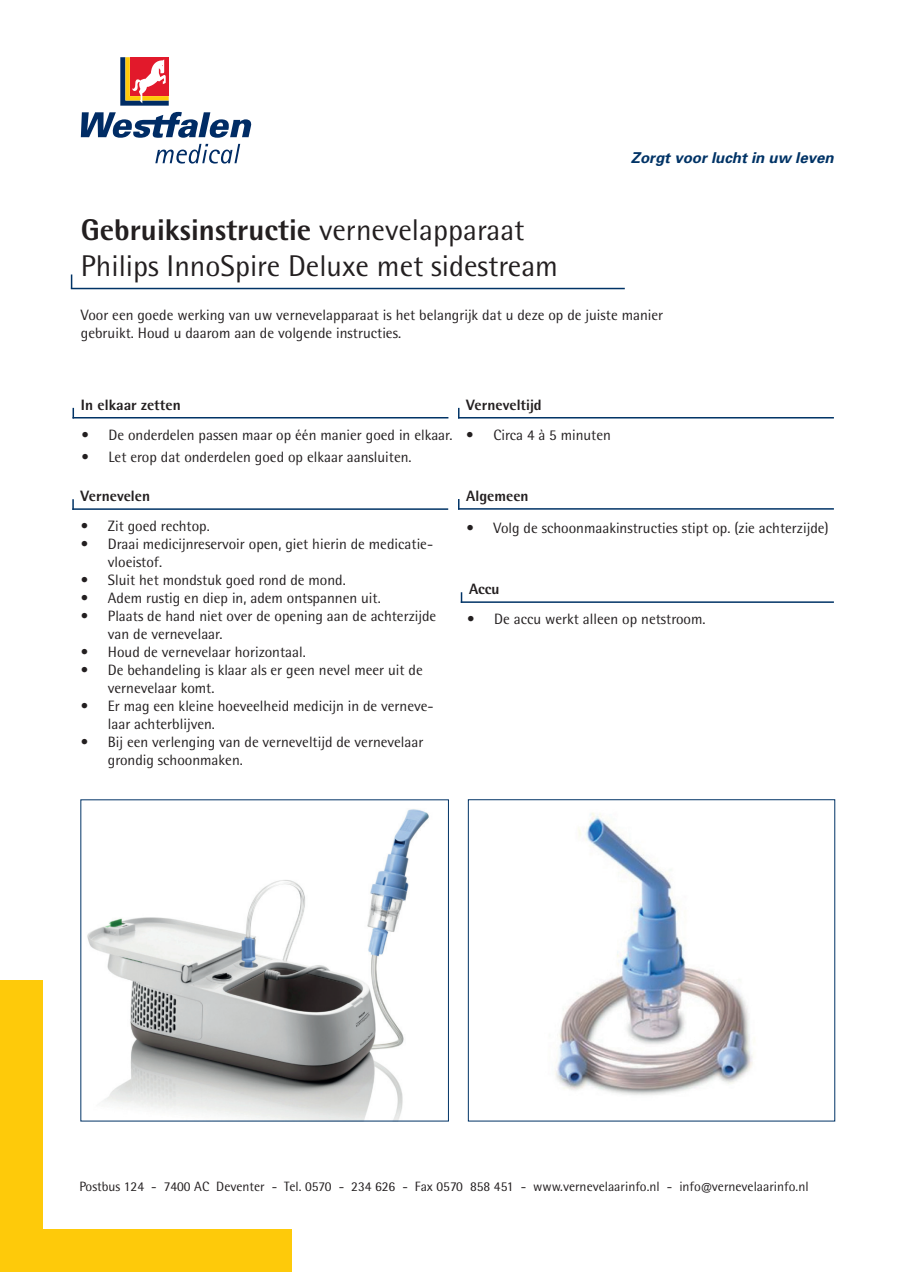
<style>
.page{position:relative;width:902px;height:1272px;background:#fff}
.page>*{position:absolute;margin:0;border:0;box-sizing:border-box;transform-origin:0 0}
.t1{font:30px "Rotis Semi Sans Pro";color:#231f20}
.t2{font:800 30px "Rotis Semi Sans Pro";color:#231f20}
.t3{font:15px/18px "Rotis Semi Sans Pro";color:#231f20}
.t4{font:800 15px "Rotis Semi Sans Pro";color:#231f20}
.t5{font:italic 700 15px "Univers";color:#036}
.t6{font:13.5px "Rotis Semi Sans Pro";color:#231f20}
.s1{font-weight:400}
</style>
<div class="page">
<svg style="left:120px;top:57px;width:49px;height:49px"></svg>
<svg style="left:81px;top:112px;width:170px;height:26px"></svg>
<svg style="left:155px;top:144px;width:85px;height:19px"></svg>
<div style="left:0;top:1229px;width:291px;height:42px;background:#feca0a"></div>
<div style="left:0;top:980px;width:43px;height:291px;background:#feca0a"></div>
<img style="left:555px;top:812px;width:200px;height:283px">
<div style="left:468px;top:799px;width:367px;height:322px;border:1px solid #036"></div>
<hr style="left:72px;top:417px;width:376px;height:1px;background:#036">
<svg style="left:72px;top:408px;width:2px;height:10px"></svg>
<hr style="left:72px;top:508px;width:376px;height:2px;background:#036">
<svg style="left:72px;top:499px;width:2px;height:11px"></svg>
<hr style="left:458px;top:417px;width:375px;height:1px;background:#036">
<hr style="left:458px;top:508px;width:375px;height:1px;background:#036">
<hr style="left:460px;top:601px;width:373px;height:2px;background:#036">
<svg style="left:460px;top:592px;width:2px;height:11px"></svg>
<img style="left:87px;top:809px;width:342px;height:310px">
<hr style="left:71px;top:288px;width:553px;height:1px;background:#036">
<svg style="left:71px;top:274px;width:1px;height:14px"></svg>
<p class="t2" style="left:81px;top:210px;width:445px">Gebruiksinstructie <span class="s1">vernevelapparaat</span></p>
<p class="t1" style="left:81px;top:248px;width:478px">Philips InnoSpire Deluxe met sidestream</p>
<p class="t5" style="left:631px;top:149px;width:204px">Zorgt voor lucht in uw leven</p>
<p class="t3" style="left:81px;top:306px;width:583px">Voor een goede werking van uw vernevelapparaat is het belangrijk dat u deze op de juiste manier gebruikt. Houd u daarom aan de volgende instructies.</p>
<p class="t4" style="left:81px;top:395px;width:101px">In elkaar zetten</p>
<p class="t4" style="left:466px;top:395px;width:77px">Verneveltijd</p>
<p class="t3" style="left:81px;top:426px;width:372px">• De onderdelen passen maar op één manier goed in elkaar.</p>
<p class="t3" style="left:81px;top:448px;width:331px">• Let erop dat onderdelen goed op elkaar aansluiten.</p>
<p class="t3" style="left:466px;top:426px;width:146px">• Circa 4 à 5 minuten</p>
<p class="t4" style="left:81px;top:486px;width:71px">Vernevelen</p>
<p class="t3" style="left:81px;top:517px;width:130px">• Zit goed rechtop.</p>
<p class="t3" style="left:108px;top:535px;width:327px;text-indent:-27px">• Draai medicijnreservoir open, giet hierin de medicatie&shy;vloeistof.</p>
<p class="t3" style="left:81px;top:571px;width:266px">• Sluit het mondstuk goed rond de mond.</p>
<p class="t3" style="left:81px;top:589px;width:301px">• Adem rustig en diep in, adem ontspannen uit.</p>
<p class="t3" style="left:108px;top:607px;width:330px;text-indent:-27px">• Plaats de hand niet over de opening aan de achterzijde van de vernevelaar.</p>
<p class="t3" style="left:81px;top:643px;width:226px">• Houd de vernevelaar horizontaal.</p>
<p class="t3" style="left:108px;top:661px;width:316px;text-indent:-27px">• De behandeling is klaar als er geen nevel meer uit de vernevelaar komt.</p>
<p class="t3" style="left:108px;top:697px;width:327px;text-indent:-27px">• Er mag een kleine hoeveelheid medicijn in de verneve&shy;laar achterblijven.</p>
<p class="t3" style="left:108px;top:733px;width:317px;text-indent:-27px">• Bij een verlenging van de verneveltijd de vernevelaar grondig schoonmaken.</p>
<p class="t4" style="left:466px;top:486px;width:64px">Algemeen</p>
<p class="t3" style="left:466px;top:519px;width:364px">• Volg de schoonmaakinstructies stipt op. (zie achterzijde)</p>
<p class="t4" style="left:469px;top:579px;width:32px">Accu</p>
<p class="t3" style="left:467px;top:610px;width:240px">• De accu werkt alleen op netstroom.</p>
<p class="t6" style="left:79px;top:1178px;width:730px">Postbus 124 - 7400 AC Deventer - Tel. 0570 - 234 626 - Fax 0570 858 451 - www.vernevelaarinfo.nl - info@vernevelaarinfo.nl</p>
</div>
